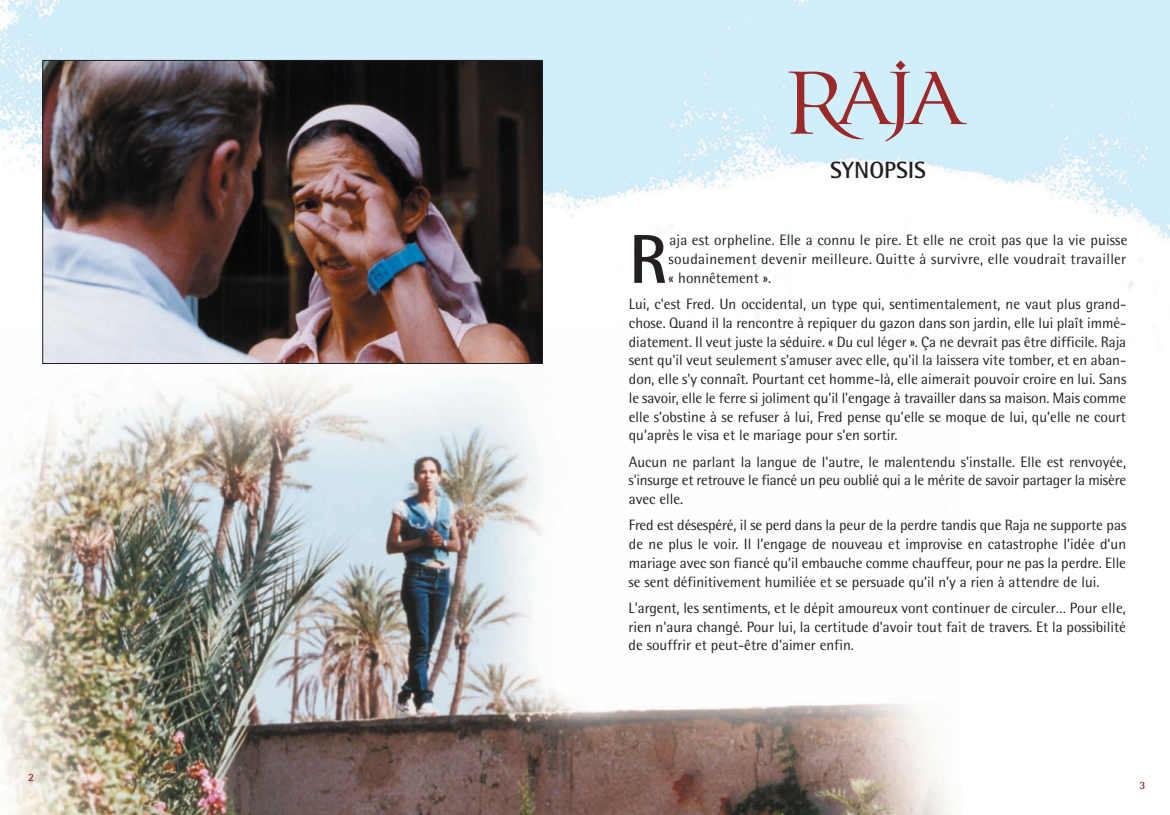
<style>
.page{position:relative;width:1170px;height:815px;background:#fff}
.page>*{position:absolute;margin:0;border:0;box-sizing:border-box;transform-origin:0 0}
.t1{font:700 69.38px "Rotis Semi Sans";color:#231f20}
.t2{font:700 23.5px "Rotis Semi Sans";color:#231f20}
.t3{font:15px/18.8px "Rotis Semi Sans";color:#231f20;text-align:justify}
.t4{font:700 11.25px "Rotis Semi Sans";color:#992a29}
</style>
<div class="page">
<img style="left:0;top:0;width:1169px;height:348px">
<div style="left:0;top:331px;width:1052px;height:484px;background:#fff"></div>
<img style="left:0;top:331px;width:951px;height:484px">
<svg style="left:788px;top:60px;width:179px;height:83px;background:#c6c7d2"></svg>
<img style="left:45px;top:62px;width:495px;height:300px">
<div style="left:43px;top:60px;width:499px;height:304px;border:1px solid #231f20"></div>
<p class="t4" style="left:28px;top:774px;width:8px">2</p>
<h2 class="t2" style="left:830px;top:161px;width:97px">SYNOPSIS</h2>
<h1 class="t1" style="left:628px;top:235px;width:40px">R</h1>
<p class="t3" style="left:668px;top:232px;width:460px">aja est orpheline. Elle a connu le pire. Et elle ne croit pas que la vie puisse soudainement devenir meilleure. Quitte à survivre, elle voudrait travailler « honnêtement ».</p>
<p class="t3" style="left:628px;top:296px;width:499px">Lui, c'est Fred. Un occidental, un type qui, sentimentalement, ne vaut plus grand&shy;chose. Quand il la rencontre à repiquer du gazon dans son jardin, elle lui plaît immé&shy;diatement. Il veut juste la séduire. « Du cul léger ». Ça ne devrait pas être difficile. Raja sent qu'il veut seulement s’amuser avec elle, qu'il la laissera vite tomber, et en aban&shy;don, elle s'y connaît. Pourtant cet homme-là, elle aimerait pouvoir croire en lui. Sans le savoir, elle le ferre si joliment qu’il l'engage à travailler dans sa maison. Mais comme elle s’obstine à se refuser à lui, Fred pense qu’elle se moque de lui, qu’elle ne court qu’après le visa et le mariage pour s’en sortir.</p>
<p class="t3" style="left:628px;top:454px;width:499px">Aucun ne parlant la langue de l'autre, le malentendu s'installe. Elle est renvoyée, s'insurge et retrouve le fiancé un peu oublié qui a le mérite de savoir partager la misère avec elle.</p>
<p class="t3" style="left:628px;top:517px;width:499px">Fred est désespéré, il se perd dans la peur de la perdre tandis que Raja ne supporte pas de ne plus le voir. Il l’engage de nouveau et improvise en catastrophe l’idée d’un mariage avec son fiancé qu’il embauche comme chauffeur, pour ne pas la perdre. Elle se sent définitivement humiliée et se persuade qu’il n’y a rien à attendre de lui.</p>
<p class="t3" style="left:628px;top:600px;width:499px">L'argent, les sentiments, et le dépit amoureux vont continuer de circuler… Pour elle, rien n'aura changé. Pour lui, la certitude d'avoir tout fait de travers. Et la possibilité de souffrir et peut-être d'aimer enfin.</p>
<p class="t4" style="left:1139px;top:781px;width:8px">3</p>
</div>
